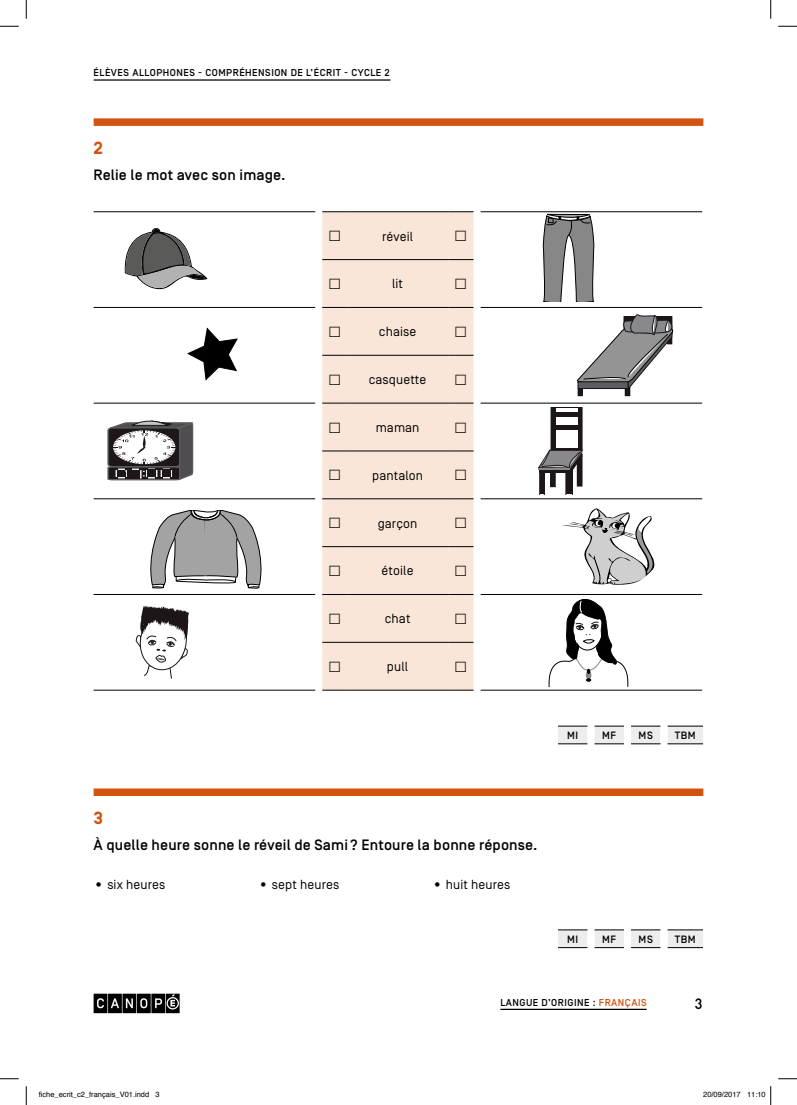
<style>
.page{position:relative;width:797px;height:1105px;background:#fff}
.page>*{position:absolute;margin:0;border:0;box-sizing:border-box;transform-origin:0 0}
.t1{font:700 17.5px "Simplon BP";color:#d3530f}
.t2{font:500 15px "Simplon BP";letter-spacing:.01em;color:#000}
.t3{font:500 15px "Simplon BP Mono";color:#000}
.t4{font:13.12px "Simplon BP Regular";letter-spacing:.01em;color:#000}
.t5{font:500 10.62px "Simplon BP";letter-spacing:.05em;color:#000}
.t6{font:500 10px "Simplon BP";letter-spacing:.05em;color:#000}
.t7{font:7.5px "Helvetica";color:#000}
.s1{color:#d3530f}
</style>
<div class="page">
<hr style="left:94px;top:79px;width:296px;height:2px;background:#000">
<svg style="left:94px;top:994px;width:86px;height:19px;background:#303030"></svg>
<hr style="left:500px;top:1009px;width:146px;height:1px;background:#000">
<div style="left:94px;top:118px;width:609px;height:8px;background:#d3530f"></div>
<div style="left:94px;top:788px;width:609px;height:8px;background:#d3530f"></div>
<div style="left:322px;top:213px;width:151px;height:477px;background:#fae6d8"></div>
<svg style="left:322px;top:212px;width:25px;height:1px"></svg>
<hr style="left:347px;top:212px;width:101px;height:1px;background:#000">
<svg style="left:448px;top:212px;width:25px;height:1px"></svg>
<svg style="left:322px;top:259px;width:25px;height:1px"></svg>
<hr style="left:347px;top:259px;width:101px;height:1px;background:#000">
<svg style="left:448px;top:259px;width:25px;height:1px"></svg>
<svg style="left:322px;top:307px;width:25px;height:1px"></svg>
<hr style="left:347px;top:307px;width:101px;height:1px;background:#000">
<svg style="left:448px;top:307px;width:25px;height:1px"></svg>
<svg style="left:322px;top:355px;width:25px;height:1px"></svg>
<hr style="left:347px;top:355px;width:101px;height:1px;background:#000">
<svg style="left:448px;top:355px;width:25px;height:1px"></svg>
<svg style="left:322px;top:403px;width:25px;height:1px"></svg>
<hr style="left:347px;top:403px;width:101px;height:1px;background:#000">
<svg style="left:448px;top:403px;width:25px;height:1px"></svg>
<svg style="left:322px;top:451px;width:25px;height:1px"></svg>
<hr style="left:347px;top:451px;width:101px;height:1px;background:#000">
<svg style="left:448px;top:451px;width:25px;height:1px"></svg>
<svg style="left:322px;top:499px;width:25px;height:1px"></svg>
<hr style="left:347px;top:499px;width:101px;height:1px;background:#000">
<svg style="left:448px;top:499px;width:25px;height:1px"></svg>
<svg style="left:322px;top:546px;width:25px;height:1px"></svg>
<hr style="left:347px;top:546px;width:101px;height:1px;background:#000">
<svg style="left:448px;top:546px;width:25px;height:1px"></svg>
<svg style="left:322px;top:594px;width:25px;height:1px"></svg>
<hr style="left:347px;top:594px;width:101px;height:1px;background:#000">
<svg style="left:448px;top:594px;width:25px;height:1px"></svg>
<svg style="left:322px;top:642px;width:25px;height:1px"></svg>
<hr style="left:347px;top:642px;width:101px;height:1px;background:#000">
<svg style="left:448px;top:642px;width:25px;height:1px"></svg>
<svg style="left:322px;top:690px;width:25px;height:1px"></svg>
<hr style="left:347px;top:690px;width:101px;height:1px;background:#000">
<svg style="left:448px;top:690px;width:25px;height:1px"></svg>
<hr style="left:94px;top:212px;width:221px;height:1px;background:#000">
<hr style="left:94px;top:307px;width:221px;height:1px;background:#000">
<hr style="left:94px;top:403px;width:221px;height:1px;background:#000">
<hr style="left:94px;top:499px;width:221px;height:1px;background:#000">
<hr style="left:94px;top:594px;width:221px;height:1px;background:#000">
<hr style="left:94px;top:690px;width:221px;height:1px;background:#000">
<hr style="left:480px;top:212px;width:222px;height:1px;background:#000">
<hr style="left:480px;top:307px;width:222px;height:1px;background:#000">
<hr style="left:480px;top:403px;width:222px;height:1px;background:#000">
<hr style="left:480px;top:499px;width:222px;height:1px;background:#000">
<hr style="left:480px;top:594px;width:222px;height:1px;background:#000">
<hr style="left:480px;top:690px;width:222px;height:1px;background:#000">
<svg style="left:558px;top:726px;width:145px;height:19px"></svg>
<hr style="left:667px;top:744px;width:36px;height:1px;background:#000">
<svg style="left:558px;top:930px;width:145px;height:18px"></svg>
<hr style="left:667px;top:947px;width:36px;height:1px;background:#000">
<svg style="left:124px;top:228px;width:84px;height:62px"></svg>
<svg style="left:542px;top:213px;width:52px;height:89px"></svg>
<svg style="left:577px;top:314px;width:97px;height:82px"></svg>
<svg style="left:537px;top:408px;width:47px;height:86px"></svg>
<svg style="left:562px;top:508px;width:93px;height:77px"></svg>
<svg style="left:548px;top:599px;width:81px;height:88px"></svg>
<svg style="left:187px;top:327px;width:51px;height:54px"></svg>
<svg style="left:107px;top:420px;width:87px;height:61px"></svg>
<svg style="left:150px;top:510px;width:112px;height:79px"></svg>
<svg style="left:135px;top:605px;width:54px;height:74px"></svg>
<svg style="left:0;top:25px;width:19px;height:2px"></svg>
<svg style="left:778px;top:25px;width:19px;height:2px"></svg>
<svg style="left:0;top:1078px;width:19px;height:1px"></svg>
<svg style="left:778px;top:1078px;width:19px;height:1px"></svg>
<svg style="left:25px;top:0;width:2px;height:19px"></svg>
<svg style="left:25px;top:1086px;width:2px;height:19px"></svg>
<svg style="left:770px;top:0;width:1px;height:19px"></svg>
<svg style="left:770px;top:1086px;width:1px;height:19px"></svg>
<svg style="left:329px;top:231px;width:11px;height:10px"></svg>
<svg style="left:455px;top:231px;width:11px;height:10px"></svg>
<svg style="left:329px;top:279px;width:11px;height:10px"></svg>
<svg style="left:455px;top:279px;width:11px;height:10px"></svg>
<svg style="left:329px;top:327px;width:11px;height:10px"></svg>
<svg style="left:455px;top:327px;width:11px;height:10px"></svg>
<svg style="left:455px;top:375px;width:11px;height:10px"></svg>
<svg style="left:455px;top:422px;width:11px;height:11px"></svg>
<svg style="left:455px;top:470px;width:11px;height:10px"></svg>
<svg style="left:329px;top:518px;width:11px;height:10px"></svg>
<svg style="left:455px;top:518px;width:11px;height:10px"></svg>
<svg style="left:329px;top:566px;width:11px;height:10px"></svg>
<svg style="left:455px;top:566px;width:11px;height:10px"></svg>
<svg style="left:329px;top:614px;width:11px;height:10px"></svg>
<svg style="left:455px;top:614px;width:11px;height:10px"></svg>
<svg style="left:329px;top:662px;width:11px;height:10px"></svg>
<svg style="left:455px;top:662px;width:11px;height:10px"></svg>
<p class="t6" style="left:94px;top:67px;width:298px">ÉLÈVES ALLOPHONES - COMPRÉHENSION DE L’ÉCRIT - CYCLE 2</p>
<h1 class="t1" style="left:94px;top:138px;width:11px">2</h1>
<p class="t2" style="left:94px;top:166px;width:193px">Relie le mot avec son image.</p>
<p class="t4" style="left:382px;top:228px;width:32px">réveil</p>
<p class="t4" style="left:392px;top:276px;width:13px">lit</p>
<p class="t4" style="left:379px;top:324px;width:39px">chaise</p>
<p class="t4" style="left:328px;top:372px;width:99px">◻ casquette</p>
<p class="t4" style="left:328px;top:420px;width:93px">◻ maman</p>
<p class="t4" style="left:328px;top:468px;width:96px">◻ pantalon</p>
<p class="t4" style="left:378px;top:515px;width:41px">garçon</p>
<p class="t4" style="left:381px;top:563px;width:33px">étoile</p>
<p class="t4" style="left:385px;top:611px;width:27px">chat</p>
<p class="t4" style="left:387px;top:659px;width:23px">pull</p>
<h1 class="t1" style="left:94px;top:808px;width:11px">3</h1>
<p class="t2" style="left:94px;top:837px;width:445px">À quelle heure sonne le réveil de Sami ? Entoure la bonne réponse.</p>
<p class="t4" style="left:94px;top:877px;width:73px">• six heures</p>
<p class="t4" style="left:258px;top:877px;width:82px">• sept heures</p>
<p class="t4" style="left:432px;top:877px;width:80px">• huit heures</p>
<p class="t5" style="left:567px;top:729px;width:13px">MI</p>
<p class="t5" style="left:602px;top:729px;width:16px">MF</p>
<p class="t5" style="left:638px;top:729px;width:16px">MS</p>
<p class="t5" style="left:674px;top:729px;width:22px">TBM</p>
<p class="t5" style="left:567px;top:933px;width:13px">MI</p>
<p class="t5" style="left:602px;top:933px;width:16px">MF</p>
<p class="t5" style="left:638px;top:933px;width:16px">MS</p>
<p class="t5" style="left:674px;top:933px;width:22px">TBM</p>
<p class="t6" style="left:500px;top:996px;width:148px">LANGUE D’ORIGINE : <span class="s1">FRANÇAIS</span></p>
<p class="t3" style="left:694px;top:994px;width:11px">3</p>
<p class="t7" style="left:39px;top:1089px;width:122px">fiche_ecrit_c2_français_V01.indd 3</p>
<p class="t7" style="left:703px;top:1089px;width:64px">20/09/2017 11:10</p>
</div>
